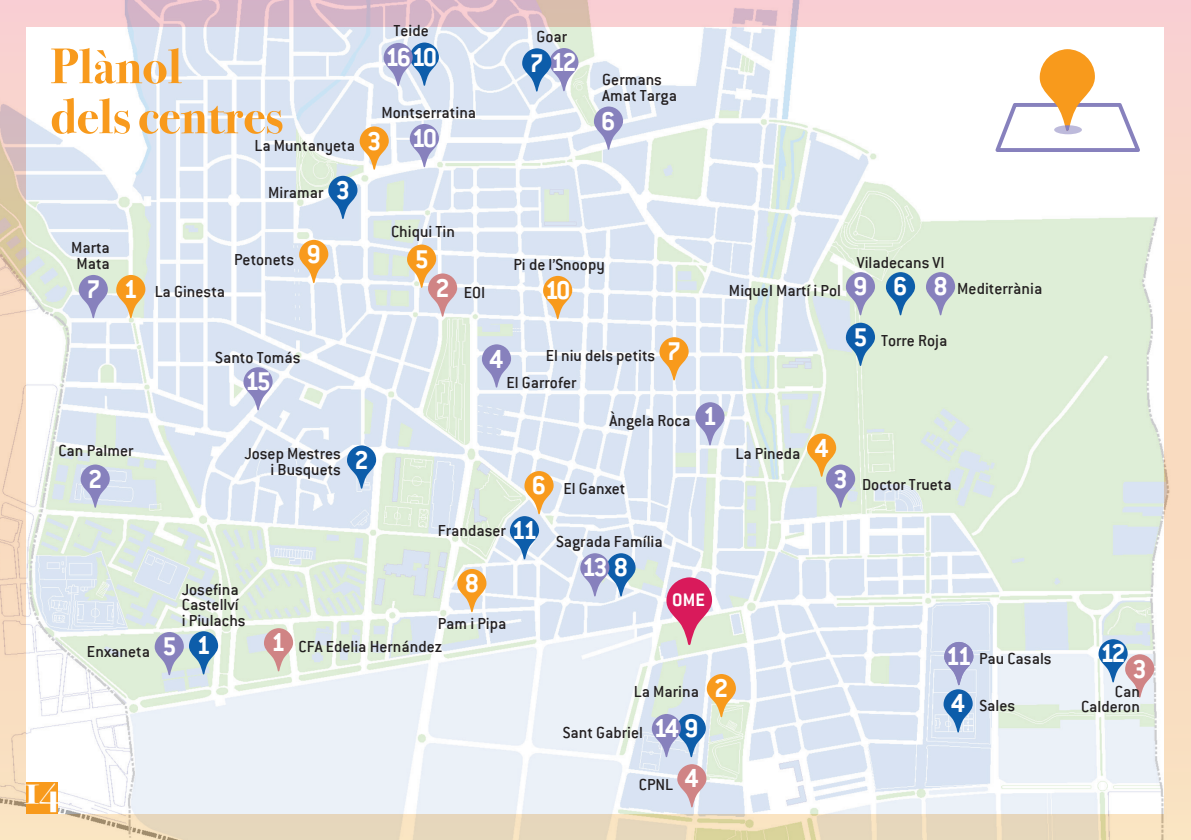
<style>
.page{position:relative;width:1191px;height:840px;background:#fff}
.page>*{position:absolute;margin:0;border:0;box-sizing:border-box;transform-origin:0 0}
.t1{font:700 50px/50px "Bodoni Svty Two OSITCTT";color:#f89a1c}
.t2{font:700 42px "Bodoni Svty Two OSITCTT";color:#fff}
.t3{font:700 28.4px "Conduit ITC";letter-spacing:-.1em;color:#fff}
.t4{font:700 19.8px "Conduit ITC";color:#fff}
.t5{font:500 17.6px/15.4px "Conduit ITC";color:#231f20;text-align:right}
.s1{font-weight:700;font-size:28.4px;color:#fff}
</style>
<div class="page">
<img style="left:0;top:0;width:1191px;height:839px">
<svg style="left:695px;top:402px;width:29px;height:43px"></svg>
<svg style="left:347px;top:445px;width:29px;height:43px"></svg>
<svg style="left:328px;top:176px;width:29px;height:43px"></svg>
<svg style="left:359px;top:126px;width:30px;height:44px"></svg>
<svg style="left:116px;top:275px;width:29px;height:43px"></svg>
<svg style="left:264px;top:627px;width:29px;height:44px"></svg>
<svg style="left:407px;top:244px;width:50px;height:73px;background:#e3c5b1"></svg>
<svg style="left:677px;top:763px;width:29px;height:44px"></svg>
<svg style="left:1098px;top:638px;width:56px;height:59px;background:#b2b6c9"></svg>
<svg style="left:846px;top:322px;width:29px;height:44px"></svg>
<svg style="left:886px;top:272px;width:29px;height:43px"></svg>
<svg style="left:482px;top:344px;width:29px;height:43px"></svg>
<svg style="left:594px;top:106px;width:29px;height:44px"></svg>
<svg style="left:79px;top:275px;width:29px;height:43px"></svg>
<svg style="left:926px;top:272px;width:29px;height:43px"></svg>
<svg style="left:846px;top:272px;width:29px;height:43px"></svg>
<svg style="left:410px;top:124px;width:29px;height:43px"></svg>
<svg style="left:522px;top:48px;width:56px;height:44px;background:#87a0cc"></svg>
<svg style="left:243px;top:367px;width:30px;height:43px"></svg>
<svg style="left:383px;top:42px;width:56px;height:44px;background:#87a0ce"></svg>
<svg style="left:652px;top:673px;width:84px;height:84px;background:#c3c8c7"></svg>
<svg style="left:943px;top:641px;width:30px;height:91px;background:#8ca4d0"></svg>
<svg style="left:807px;top:433px;width:48px;height:74px;background:#d0c4ad"></svg>
<svg style="left:81px;top:464px;width:29px;height:43px"></svg>
<svg style="left:155px;top:631px;width:63px;height:44px;background:#90a9c9"></svg>
<svg style="left:510px;top:471px;width:43px;height:88px;background:#bcbeb9"></svg>
<svg style="left:543px;top:276px;width:29px;height:43px"></svg>
<svg style="left:457px;top:568px;width:29px;height:44px"></svg>
<svg style="left:299px;top:240px;width:29px;height:43px"></svg>
<svg style="left:659px;top:337px;width:29px;height:43px"></svg>
<svg style="left:580px;top:553px;width:55px;height:43px;background:#849ecb"></svg>
<svg style="left:666px;top:577px;width:46px;height:68px;background:#db7293"></svg>
<svg style="left:995px;top:49px;width:145px;height:103px"></svg>
<div style="left:26px;top:781px;width:32px;height:31px;background:#f89a1c"></div>
<h1 class="t1" style="left:51px;top:42px;width:234px">Plànol<br>dels centres</h1>
<p class="t5" style="left:254px;top:138px;width:102px">La Muntanyeta</p>
<p class="t5" style="left:71px;top:240px;width:40px;text-align:center">Marta<br>Mata</p>
<p class="t5" style="left:268px;top:185px;width:57px">Miramar</p>
<h3 class="t3" style="left:336px;top:173px;width:16px">3</h3>
<p class="t5" style="left:234px;top:251px;width:88px">Petonets <span class="s1">9</span></p>
<p class="t5" style="left:393px;top:23px;width:37px">Teide</p>
<p class="t5" style="left:536px;top:29px;width:32px">Goar</p>
<h3 class="t3" style="left:385px;top:40px;width:54px">1610</h3>
<h3 class="t3" style="left:529px;top:46px;width:49px">7 12</h3>
<p class="t5" style="left:381px;top:104px;width:96px">Montserratina</p>
<h3 class="t3" style="left:367px;top:124px;width:16px">3</h3>
<h3 class="t3" style="left:411px;top:122px;width:27px">10</h3>
<p class="t5" style="left:602px;top:72px;width:76px;text-align:left">Germans<br>Amat Targa</p>
<h3 class="t3" style="left:601px;top:104px;width:16px">6</h3>
<p class="t5" style="left:391px;top:224px;width:65px">Chiqui Tin</p>
<h3 class="t3" style="left:414px;top:242px;width:16px">5</h3>
<p class="t5" style="left:513px;top:256px;width:93px">Pi de l’Snoopy</p>
<p class="t5" style="left:857px;top:255px;width:89px">Viladecans VI</p>
<h3 class="t3" style="left:86px;top:272px;width:16px">7</h3>
<h3 class="t3" style="left:853px;top:270px;width:16px">9</h3>
<h3 class="t3" style="left:933px;top:270px;width:16px">8</h3>
<h3 class="t3" style="left:893px;top:270px;width:16px">6</h3>
<h3 class="t3" style="left:435px;top:271px;width:16px">2</h3>
<h3 class="t3" style="left:124px;top:272px;width:16px">1</h3>
<h3 class="t3" style="left:544px;top:273px;width:27px">10</h3>
<p class="t5" style="left:729px;top:282px;width:114px">Miquel Martí i Pol</p>
<p class="t5" style="left:155px;top:283px;width:72px">La Ginesta</p>
<p class="t5" style="left:464px;top:284px;width:23px">EOI</p>
<p class="t5" style="left:215px;top:350px;width:87px">Santo Tomás</p>
<h3 class="t3" style="left:245px;top:365px;width:27px">15</h3>
<h3 class="t3" style="left:489px;top:342px;width:16px">4</h3>
<p class="t5" style="left:545px;top:348px;width:137px">El niu dels petits <span class="s1">7</span></p>
<p class="t5" style="left:506px;top:374px;width:71px">El Garrofer</p>
<p class="t5" style="left:609px;top:412px;width:82px">Àngela Roca</p>
<h3 class="t3" style="left:702px;top:399px;width:16px">1</h3>
<h3 class="t3" style="left:853px;top:320px;width:16px">5</h3>
<p class="t5" style="left:881px;top:333px;width:68px">Torre Roja</p>
<p class="t5" style="left:957px;top:280px;width:87px">Mediterrània</p>
<h3 class="t3" style="left:814px;top:431px;width:16px">4</h3>
<p class="t5" style="left:58px;top:443px;width:77px">Can Palmer</p>
<p class="t5" style="left:735px;top:445px;width:67px">La Pineda</p>
<p class="t5" style="left:244px;top:445px;width:98px">Josep Mestres i Busquets</p>
<h3 class="t3" style="left:354px;top:443px;width:16px">2</h3>
<h3 class="t3" style="left:88px;top:462px;width:16px">2</h3>
<h3 class="t3" style="left:833px;top:462px;width:16px">3</h3>
<p class="t5" style="left:532px;top:480px;width:95px"><span class="s1">6</span> El Ganxet</p>
<p class="t5" style="left:87px;top:643px;width:65px">Enxaneta</p>
<p class="t5" style="left:182px;top:581px;width:65px;text-align:left">Josefina<br>Castellví i Piulachs</p>
<h3 class="t3" style="left:162px;top:629px;width:16px">5</h3>
<h3 class="t3" style="left:196px;top:628px;width:16px">1</h3>
<h2 class="t2" style="left:24px;top:764px;width:38px">14</h2>
<h3 class="t3" style="left:271px;top:625px;width:16px">1</h3>
<p class="t5" style="left:438px;top:522px;width:70px">Frandaser</p>
<h3 class="t3" style="left:511px;top:513px;width:27px">11</h3>
<h3 class="t3" style="left:465px;top:566px;width:16px">8</h3>
<p class="t5" style="left:438px;top:615px;width:70px">Pam i Pipa</p>
<p class="t5" style="left:298px;top:638px;width:145px">CFA Edelia Hernández</p>
<p class="t5" style="left:556px;top:533px;width:108px">Sagrada Família</p>
<h3 class="t3" style="left:582px;top:550px;width:48px">13 8</h3>
<p class="t4" style="left:672px;top:588px;width:34px">OME</p>
<p class="t5" style="left:634px;top:683px;width:67px">La Marina</p>
<p class="t5" style="left:563px;top:724px;width:82px">Sant Gabriel</p>
<h3 class="t3" style="left:653px;top:711px;width:47px">149</h3>
<p class="t5" style="left:639px;top:775px;width:36px">CPNL</p>
<h3 class="t3" style="left:684px;top:761px;width:16px">4</h3>
<h3 class="t3" style="left:714px;top:671px;width:16px">2</h3>
<p class="t5" style="left:862px;top:476px;width:91px">Doctor Trueta</p>
<h3 class="t3" style="left:945px;top:639px;width:27px">101</h3>
<p class="t5" style="left:979px;top:649px;width:74px">Pau Casals</p>
<h3 class="t3" style="left:951px;top:686px;width:16px">4</h3>
<p class="t5" style="left:979px;top:697px;width:37px">Sales</p>
<h3 class="t3" style="left:1100px;top:636px;width:27px">12</h3>
<h3 class="t3" style="left:1132px;top:651px;width:16px">3</h3>
<p class="t5" style="left:1081px;top:683px;width:60px">Can<br>Calderon</p>
</div>
